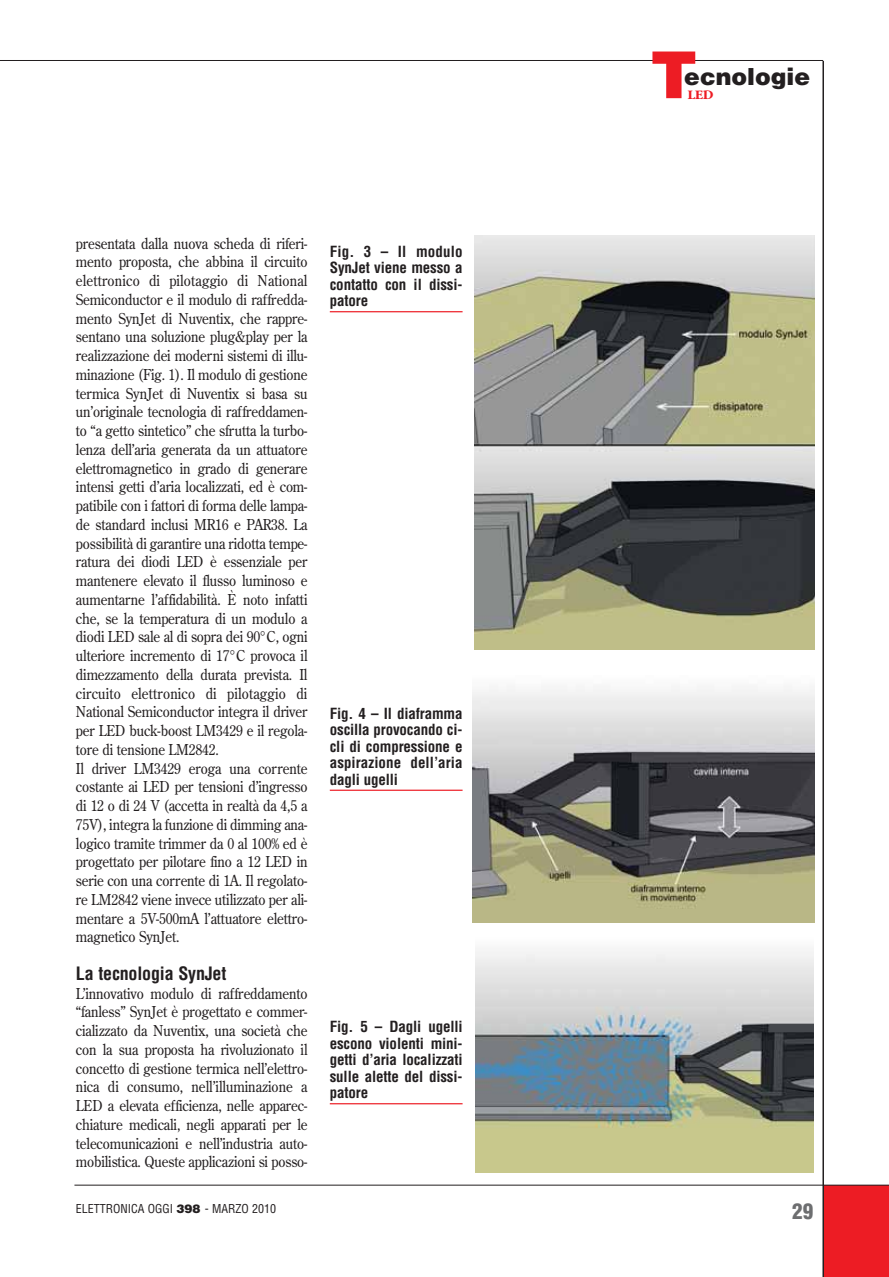
<style>
.page{position:relative;width:889px;height:1277px;background:#fff}
.page>*{position:absolute;margin:0;border:0;box-sizing:border-box;transform-origin:0 0}
.t1{font:900 64.8px "Helvetica LT";color:#ed1c24}
.t2{font:900 23.55px "Helvetica LT";color:#231f20}
.t3{font:900 condensed 21px "Helvetica LT";color:#6d6e70}
.t4{font:700 condensed 18px "Helvetica LT";letter-spacing:-.01em;color:#231f20}
.t5{font:15px/18.8px "Century Old Style LT";letter-spacing:-.01em;color:#231f20;scale:.9 1}
.t6{font:700 condensed 15px/16.5px "Helvetica LT";letter-spacing:-.01em;color:#231f20;text-align:justify}
.t7{font:700 13.5px "Garamond LT";color:#ed1c24}
.t8{font:condensed 12px "Helvetica LT";color:#231f20}
.s1{font-weight:900;font-stretch:normal}
</style>
<div class="page">
<div style="left:823px;top:1185px;width:65px;height:92px;background:#ed1c24"></div>
<hr style="left:822px;top:61px;width:2px;height:1216px;background:#231f20">
<hr style="left:0;top:60px;width:823px;height:1px;background:#231f20">
<hr style="left:74px;top:1185px;width:814px;height:1px;background:#231f20">
<img style="left:474px;top:236px;width:340px;height:414px">
<img style="left:472px;top:689px;width:342px;height:234px">
<img style="left:475px;top:951px;width:338px;height:221px">
<hr style="left:330px;top:311px;width:132px;height:1px;background:#ed1c24">
<hr style="left:330px;top:790px;width:132px;height:1px;background:#ed1c24">
<hr style="left:330px;top:1103px;width:132px;height:1px;background:#ed1c24">
<p class="t5" style="left:76px;top:235px;width:259px">presentata dalla nuova scheda di riferi&shy;mento proposta, che abbina il circuito elettronico di pilotaggio di National Semiconductor e il modulo di raffredda&shy;mento SynJet di Nuventix, che rappre&shy;sentano una soluzione plug&amp;play per la realizzazione dei moderni sistemi di illu&shy;minazione (Fig. 1). Il modulo di gestione termica SynJet di Nuventix si basa su un’originale tecnologia di raffreddamen&shy;to “a getto sintetico” che sfrutta la turbo&shy;lenza dell’aria generata da un attuatore elettromagnetico in grado di generare intensi getti d’aria localizzati, ed è com&shy;patibile con i fattori di forma delle lampa&shy;de standard inclusi MR16 e PAR38. La possibilità di garantire una ridotta tempe&shy;ratura dei diodi LED è essenziale per mantenere elevato il flusso luminoso e aumentarne l’affidabilità. È noto infatti che, se la temperatura di un modulo a diodi LED sale al di sopra dei 90°C, ogni ulteriore incremento di 17°C provoca il dimezzamento della durata prevista. Il circuito elettronico di pilotaggio di National Semiconductor integra il driver per LED buck-boost LM3429 e il regola&shy;tore di tensione LM2842.<br>Il driver LM3429 eroga una corrente costante ai LED per tensioni d’ingresso di 12 o di 24 V (accetta in realtà da 4,5 a 75V), integra la funzione di dimming ana&shy;logico tramite trimmer da 0 al 100% ed è progettato per pilotare fino a 12 LED in serie con una corrente di 1A. Il regolato&shy;re LM2842 viene invece utilizzato per ali&shy;mentare a 5V-500mA l’attuatore elettro&shy;magnetico SynJet.</p>
<p class="t4" style="left:76px;top:965px;width:152px">La tecnologia SynJet</p>
<p class="t5" style="left:76px;top:985px;width:259px;text-align:justify">L’innovativo modulo di raffreddamento “fanless” SynJet è progettato e commer&shy;cializzato da Nuventix, una società che con la sua proposta ha rivoluzionato il concetto di gestione termica nell’elettro&shy;nica di consumo, nell’illuminazione a LED a elevata efficienza, nelle apparec&shy;chiature medicali, negli apparati per le telecomunicazioni e nell’industria auto&shy;mobilistica. Queste applicazioni si posso-</p>
<p class="t6" style="left:330px;top:244px;width:134px">Fig. 3 – Il modulo SynJet viene messo a contatto con il dissi&shy;patore</p>
<p class="t6" style="left:330px;top:706px;width:134px">Fig. 4 – Il diaframma oscilla provocando ci - cli di compressione e aspirazione dell’aria dagli ugelli</p>
<p class="t6" style="left:330px;top:1019px;width:134px">Fig. 5 – Dagli ugelli escono violenti mini&shy;getti d’aria localizzati sulle alette del dissi&shy;patore</p>
<h1 class="t1" style="left:650px;top:38px;width:48px">T</h1>
<h2 class="t2" style="left:684px;top:63px;width:127px">ecnologie</h2>
<p class="t7" style="left:688px;top:88px;width:27px">LED</p>
<p class="t8" style="left:76px;top:1204px;width:202px">ELETTRONICA OGGI <span class="s1">398</span> - MARZO 2010</p>
<h3 class="t3" style="left:792px;top:1202px;width:22px">29</h3>
</div>
